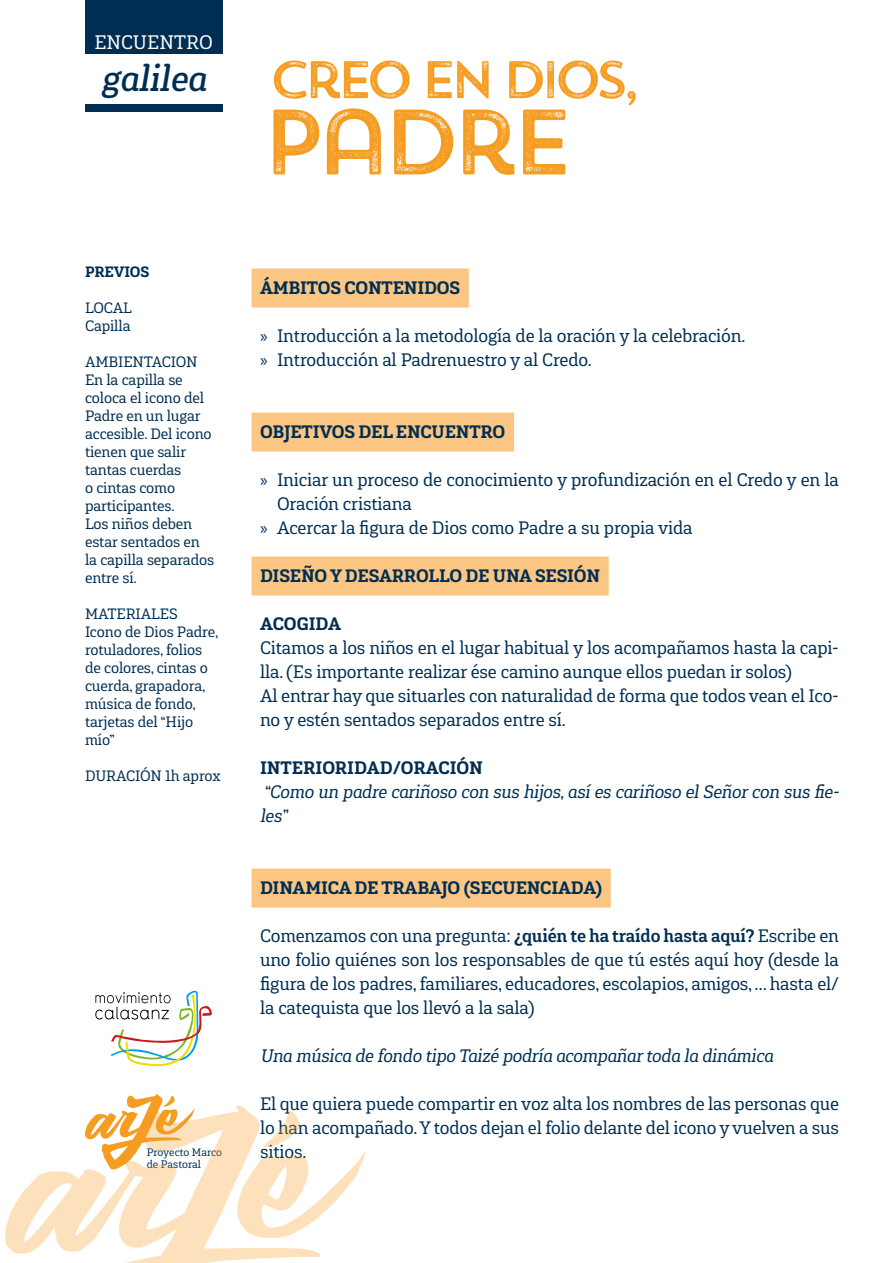
<style>
.page{position:relative;width:893px;height:1263px;background:#fff}
.page>*{position:absolute;margin:0;border:0;box-sizing:border-box;transform-origin:0 0}
.t1{font:92.25px "Trend Rough Sans One";letter-spacing:-.14em;color:#f59d21}
.t2{font:52.5px "Trend Rough Sans One";letter-spacing:-.16em;color:#f59d21}
.t3{font:italic 500 36px "Gaspo Slab";color:#002e52}
.t4{font:19.5px "Gaspo Slab";color:#fff}
.t5{font:18px/24px "Gaspo Slab";letter-spacing:-.01em;color:#002e52}
.t6{font:900 18px "Gaspo Slab";letter-spacing:-.01em;color:#002e52}
.t7{font:italic 18px/24px "Gaspo Slab";letter-spacing:-.01em;color:#002e52}
.t8{font:15px/18px "Gaspo Slab";letter-spacing:-.01em;color:#002e52}
.t9{font:900 15px "Gaspo Slab";letter-spacing:-.01em;color:#002e52}
.t10{font:10.8px/11.4px "Gaspo Slab";color:#002e52}
.s1{font-family:"Myriad Pro"}
.s2{font-weight:700}
</style>
<div class="page">
<div style="left:252px;top:268px;width:217px;height:39px;background:#fbc683"></div>
<div style="left:252px;top:412px;width:262px;height:39px;background:#fbc683"></div>
<div style="left:252px;top:556px;width:357px;height:39px;background:#fbc683"></div>
<div style="left:252px;top:868px;width:359px;height:39px;background:#fbc683"></div>
<div style="left:85px;top:1px;width:137px;height:53px;background:#002e52"></div>
<div style="left:85px;top:104px;width:137px;height:8px;background:#002e52"></div>
<svg style="left:126px;top:1094px;width:49px;height:11px"></svg>
<svg style="left:5px;top:1105px;width:360px;height:158px"></svg>
<svg style="left:95px;top:990px;width:117px;height:76px"></svg>
<p class="t4" style="left:94px;top:30px;width:120px">ENCUENTRO</p>
<h3 class="t3" style="left:101px;top:55px;width:107px">galilea</h3>
<p class="t9" style="left:85px;top:262px;width:66px">PREVIOS</p>
<p class="t8" style="left:85px;top:299px;width:49px">LOCAL<br>Capilla</p>
<p class="t8" style="left:85px;top:353px;width:131px">AMBIENTACION<br>En la capilla se coloca el icono del<br>Padre en un lugar accesible. Del icono tienen que salir tantas cuerdas<br>o cintas como participantes.<br>Los niños deben estar sentados en la capilla separados entre sí.</p>
<p class="t8" style="left:85px;top:605px;width:135px">MATERIALES<br>Icono de Dios Padre, rotuladores, folios de colores, cintas o cuerda, grapadora, música de fondo, tarjetas del “Hijo mío”</p>
<p class="t8" style="left:85px;top:767px;width:137px">DURACIÓN 1h aprox</p>
<p class="t10" style="left:147px;top:1147px;width:77px">Proyecto Marco de Pastoral</p>
<h2 class="t2" style="left:269px;top:46px;width:375px">CREO EN DIOS,</h2>
<h1 class="t1" style="left:260px;top:83px;width:318px">PADRE</h1>
<p class="t6" style="left:260px;top:276px;width:202px">ÁMBITOS CONTENIDOS</p>
<p class="t5" style="left:260px;top:324px;width:487px"><span class="s1">»</span> Introducción a la metodología de la oración y la celebración. <span class="s1">»</span> Introducción al Padrenuestro y al Credo.</p>
<p class="t6" style="left:260px;top:420px;width:247px">OBJETIVOS DEL ENCUENTRO</p>
<p class="t5" style="left:260px;top:468px;width:580px"><span class="s1">»</span> Iniciar un proceso de conocimiento y profundización en el Credo y en la</p>
<p class="t5" style="left:277px;top:492px;width:136px">Oración cristiana</p>
<p class="t5" style="left:260px;top:516px;width:434px"><span class="s1">»</span> Acercar la figura de Dios como Padre a su propia vida</p>
<p class="t6" style="left:260px;top:564px;width:342px">DISEÑO Y DESARROLLO DE UNA SESIÓN</p>
<p class="t6" style="left:260px;top:612px;width:83px">ACOGIDA</p>
<p class="t5" style="left:260px;top:636px;width:580px">Citamos a los niños en el lugar habitual y los acompañamos hasta la capi&shy;lla. (Es importante realizar ése camino aunque ellos puedan ir solos)<br>Al entrar hay que situarles con naturalidad de forma que todos vean el Ico&shy;no y estén sentados separados entre sí.</p>
<p class="t6" style="left:260px;top:756px;width:224px">INTERIORIDAD/ORACIÓN</p>
<p class="t7" style="left:260px;top:780px;width:580px">“Como un padre cariñoso con sus hijos, así es cariñoso el Señor con sus fie&shy;les”</p>
<p class="t6" style="left:260px;top:876px;width:344px">DINAMICA DE TRABAJO (SECUENCIADA)</p>
<p class="t5" style="left:260px;top:924px;width:580px;text-align:justify">Comenzamos con una pregunta: <span class="s2">¿quién te ha traído hasta aquí?</span> Escribe en uno folio quiénes son los responsables de que tú estés aquí hoy (desde la figura de los padres, familiares, educadores, escolapios, amigos, … hasta el/ la catequista que los llevó a la sala)</p>
<p class="t7" style="left:260px;top:1044px;width:515px">Una música de fondo tipo Taizé podría acompañar toda la dinámica</p>
<p class="t5" style="left:260px;top:1092px;width:580px;text-align:justify">El que quiera puede compartir en voz alta los nombres de las personas que lo han acompañado. Y todos dejan el folio delante del icono y vuelven a sus sitios.</p>
</div>
